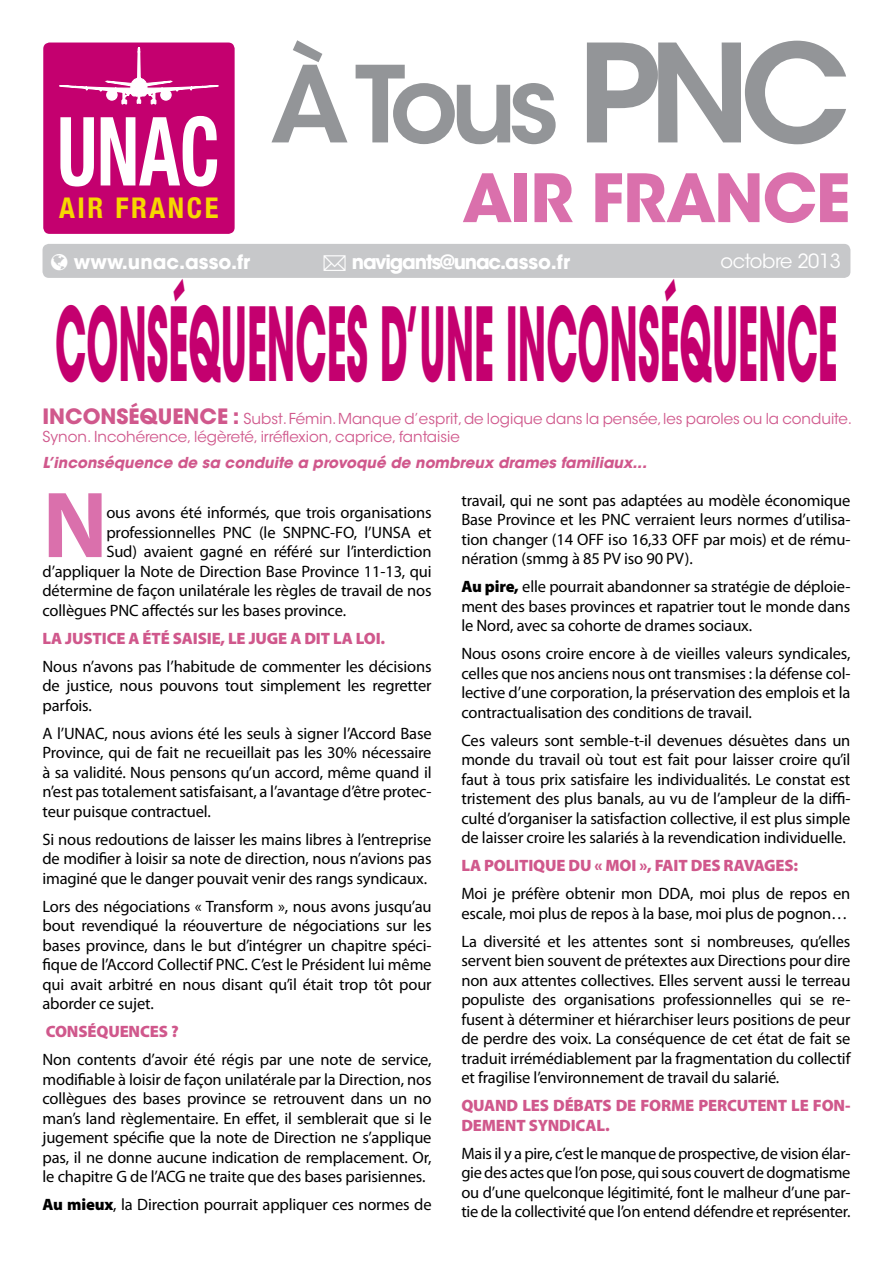
<style>
.page{position:relative;width:893px;height:1263px;background:#fff}
.page>*{position:absolute;margin:0;border:0;box-sizing:border-box;transform-origin:0 0}
.t1{font:600 105px "ITC Avant Garde Std";color:#939598}
.t2{font:700 100.95px "ITC Avant Garde Std";color:#c4006f;scale:.37 1}
.t3{font:700 condensed 95.55px "Helvetica Neue";color:#fff;scale:.77 1}
.t4{font:700 94.65px "Myriad Pro";color:#da70ac}
.t5{font:700 66px "ITC Avant Garde Std";letter-spacing:-.025em;color:#da70ac}
.t6{font:700 condensed 28.5px "Helvetica Neue";letter-spacing:.09em;color:#f7d700}
.t7{font:700 19.5px "ITC Avant Garde Std";letter-spacing:-.06em;color:#fff}
.t8{font:700 19.5px "ITC Avant Garde Std";color:#fff}
.t9{font:19.5px "ITC Avant Garde Std";letter-spacing:-.02em;color:#fff}
.t10{font:16.5px/19.5px "Myriad Pro";letter-spacing:-.01em;color:#000;text-align:justify}
.t11{font:900 16.5px/19.5px "Myriad Pro";letter-spacing:-.01em;color:#d0588c}
.t12{font:15px/18px "ITC Avant Garde Std";color:#d0588c}
.t13{font:italic 700 15px "ITC Avant Garde Std";color:#d0588c}
.s1{font-size:135px}
.s2{font-family:"Arial Unicode MS";font-weight:400;font-size:34.5px}
.s3{font-weight:700;font-size:21px}
.s4{font-weight:900}
</style>
<div class="page">
<div style="left:43px;top:43px;width:192px;height:191px;background:#c4006f;border-radius:6px"></div>
<svg style="left:59px;top:47px;width:160px;height:57px"></svg>
<div style="left:43px;top:244px;width:807px;height:34px;background:#c7c8ca;border-radius:6px"></div>
<h3 class="t3" style="left:57px;top:72px;width:212px">UNAC</h3>
<h3 class="t6" style="left:59px;top:184px;width:161px">AIR FRANCE</h3>
<h1 class="t1" style="left:271px;top:38px;width:581px">À Tous <span class="s1">PNC</span></h1>
<h3 class="t5" style="left:462px;top:155px;width:390px">AIR FRANCE</h3>
<p class="t8" style="left:74px;top:249px;width:178px">www.unac.asso.fr</p>
<p class="t7" style="left:323px;top:249px;width:249px"><span class="s2">✉</span> navigants@unac.asso.fr</p>
<p class="t9" style="left:721px;top:249px;width:122px">octobre 2013</p>
<h2 class="t2" style="left:55px;top:278px;width:2116px">CONSÉQUENCES D’UNE INCONSÉQUENCE</h2>
<p class="t12" style="left:43px;top:410px;width:811px"><span class="s3">INCONSÉQUENCE :</span> Subst. Fémin. Manque d’esprit, de logique dans la pensée, les paroles ou la conduite.<br>Synon. Incohérence, légèreté, irréflexion, caprice, fantaisie</p>
<p class="t13" style="left:43px;top:453px;width:606px">L’inconséquence de sa conduite a provoqué de nombreux drames familiaux...</p>
<h3 class="t4" style="left:43px;top:463px;width:67px">N</h3>
<p class="t10" style="left:106px;top:502px;width:327px">ous avons été informés, que trois organisations</p>
<p class="t10" style="left:106px;top:522px;width:327px">professionnelles PNC (le SNPNC-FO, l’UNSA et</p>
<p class="t10" style="left:106px;top:541px;width:327px">Sud) avaient gagné en référé sur l’interdiction</p>
<p class="t10" style="left:43px;top:561px;width:391px">d’appliquer la Note de Direction Base Province 11-13, qui</p>
<p class="t10" style="left:43px;top:580px;width:391px">détermine de façon unilatérale les règles de travail de nos</p>
<p class="t10" style="left:43px;top:600px;width:305px">collègues PNC affectés sur les bases province.</p>
<p class="t11" style="left:43px;top:628px;width:344px">LA JUSTICE A ÉTÉ SAISIE, LE JUGE A DIT LA LOI.</p>
<p class="t10" style="left:43px;top:656px;width:391px">Nous n’avons pas l’habitude de commenter les décisions de justice, nous pouvons tout simplement les regretter parfois.</p>
<p class="t10" style="left:43px;top:723px;width:391px">A l’UNAC, nous avions été les seuls à signer l’Accord Base Province, qui de fait ne recueillait pas les 30% nécessaire à sa validité. Nous pensons qu’un accord, même quand il n’est pas totalement satisfaisant, a l’avantage d’être protec&shy;teur puisque contractuel.</p>
<p class="t10" style="left:43px;top:829px;width:391px">Si nous redoutions de laisser les mains libres à l’entreprise de modifier à loisir sa note de direction, nous n’avions pas imaginé que le danger pouvait venir des rangs syndicaux.</p>
<p class="t10" style="left:43px;top:896px;width:391px">Lors des négociations « Transform », nous avons jusqu’au bout revendiqué la réouverture de négociations sur les bases province, dans le but d’intégrer un chapitre spéci&shy;fique de l’Accord Collectif PNC. C’est le Président lui même qui avait arbitré en nous disant qu’il était trop tôt pour aborder ce sujet.</p>
<p class="t11" style="left:46px;top:1022px;width:134px">CONSÉQUENCES ?</p>
<p class="t10" style="left:43px;top:1050px;width:391px">Non contents d’avoir été régis par une note de service, modifiable à loisir de façon unilatérale par la Direction, nos collègues des bases province se retrouvent dans un no man’s land règlementaire. En effet, il semblerait que si le jugement spécifie que la note de Direction ne s’applique pas, il ne donne aucune indication de remplacement. Or, le chapitre G de l’ACG ne traite que des bases parisiennes.</p>
<p class="t10" style="left:43px;top:1195px;width:391px"><span class="s4">Au mieux</span>, la Direction pourrait appliquer ces normes de</p>
<p class="t10" style="left:461px;top:490px;width:391px">travail, qui ne sont pas adaptées au modèle économique Base Province et les PNC verraient leurs normes d’utilisa&shy;tion changer (14 OFF iso 16,33 OFF par mois) et de rému&shy;nération (smmg à 85 PV iso 90 PV).</p>
<p class="t10" style="left:461px;top:577px;width:391px"><span class="s4">Au pire,</span> elle pourrait abandonner sa stratégie de déploie&shy;ment des bases provinces et rapatrier tout le monde dans le Nord, avec sa cohorte de drames sociaux.</p>
<p class="t10" style="left:461px;top:644px;width:391px">Nous osons croire encore à de vieilles valeurs syndicales, celles que nos anciens nous ont transmises : la défense col&shy;lective d’une corporation, la préservation des emplois et la contractualisation des conditions de travail.</p>
<p class="t10" style="left:461px;top:730px;width:391px">Ces valeurs sont semble-t-il devenues désuètes dans un monde du travail où tout est fait pour laisser croire qu’il faut à tous prix satisfaire les individualités. Le constat est tristement des plus banals, au vu de l’ampleur de la diffi&shy;culté d’organiser la satisfaction collective, il est plus simple de laisser croire les salariés à la revendication individuelle.</p>
<p class="t11" style="left:461px;top:856px;width:338px">LA POLITIQUE DU « MOI », FAIT DES RAVAGES:</p>
<p class="t10" style="left:461px;top:884px;width:391px">Moi je préfère obtenir mon DDA, moi plus de repos en escale, moi plus de repos à la base, moi plus de pognon…</p>
<p class="t10" style="left:461px;top:931px;width:391px">La diversité et les attentes sont si nombreuses, qu’elles servent bien souvent de prétextes aux Directions pour dire non aux attentes collectives. Elles servent aussi le terreau populiste des organisations professionnelles qui se re&shy;fusent à déterminer et hiérarchiser leurs positions de peur de perdre des voix. La conséquence de cet état de fait se traduit irrémédiablement par la fragmentation du collectif et fragilise l’environnement de travail du salarié.</p>
<p class="t11" style="left:461px;top:1096px;width:391px">QUAND LES DÉBATS DE FORME PERCUTENT LE FON-<br>DEMENT SYNDICAL.</p>
<p class="t10" style="left:461px;top:1143px;width:391px">Mais il y a pire, c’est le manque de prospective, de vision élar&shy;gie des actes que l’on pose, qui sous couvert de dogmatisme ou d’une quelconque légitimité, font le malheur d’une par&shy;tie de la collectivité que l’on entend défendre et représenter.</p>
</div>
